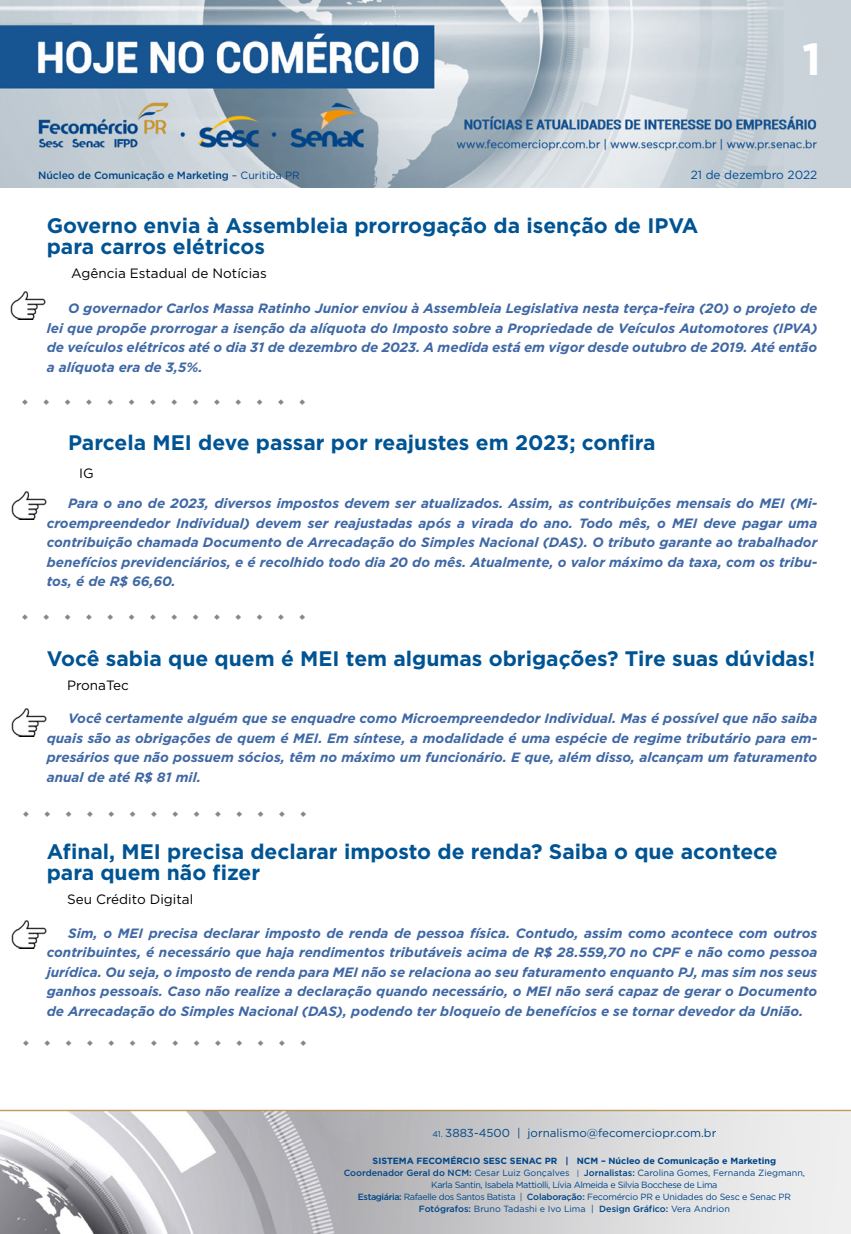
<style>
.page{position:relative;width:851px;height:1234px;background:#fff}
.page>*{position:absolute;margin:0;border:0;box-sizing:border-box;transform-origin:0 0}
.t1{font:700 45px "Gotham";color:#fff}
.t2{font:700 21px/21px "Gotham";color:#005493}
.t3{font:italic 700 13.5px/19.5px "Gotham";color:#3f68a5;text-align:justify}
.t4{font:13.5px "Gotham";color:#000}
.t5{font:11.85px "Gotham";color:#004a93}
.t6{font:11.55px "Gotham";color:#004587}
.t7{font:500 10.5px "Gotham";letter-spacing:-.01em;color:#004587}
.t8{font:9px/12px "Gotham";letter-spacing:-.02em;color:#004587;text-align:center}
.s1{font-weight:400}
.s2{font-size:8.25px}
.s3{font-weight:700}
.s4{font-weight:500}
.s5{font-size:7.65px}
</style>
<div class="page">
<img style="left:0;top:0;width:850px;height:188px">
<img style="left:0;top:1109px;width:850px;height:124px">
<img style="left:11px;top:292px;width:35px;height:27px">
<img style="left:11px;top:491px;width:36px;height:28px">
<img style="left:11px;top:708px;width:36px;height:28px">
<img style="left:11px;top:920px;width:36px;height:28px">
<h1 class="t1" style="left:802px;top:29px;width:20px">1</h1>
<p class="t7" style="left:38px;top:168px;width:263px">Núcleo de Comunicação e Marketing <span class="s1">– Curitiba PR</span></p>
<p class="t5" style="left:690px;top:167px;width:128px">21 de dezembro 2022</p>
<h2 class="t2" style="left:47px;top:215px;width:653px">Governo envia à Assembleia prorrogação da isenção de IPVA para carros elétricos</h2>
<p class="t4" style="left:71px;top:264px;width:197px">Agência Estadual de Notícias</p>
<p class="t3" style="left:47px;top:298px;width:772px;text-indent:21px">O governador Carlos Massa Ratinho Junior enviou à Assembleia Legislativa nesta terça-feira (20) o projeto de lei que propõe prorrogar a isenção da alíquota do Imposto sobre a Propriedade de Veículos Automotores (IPVA) de veículos elétricos até o dia 31 de dezembro de 2023. A medida está em vigor desde outubro de 2019. Até então a alíquota era de 3,5%.</p>
<h2 class="t2" style="left:68px;top:431px;width:589px">Parcela MEI deve passar por reajustes em 2023; confira</h2>
<p class="t4" style="left:79px;top:464px;width:16px">IG</p>
<p class="t3" style="left:47px;top:493px;width:772px;text-indent:21px">Para o ano de 2023, diversos impostos devem ser atualizados. Assim, as contribuições mensais do MEI (Mi&shy;croempreendedor Individual) devem ser reajustadas após a virada do ano. Todo mês, o MEI deve pagar uma contribuição chamada Documento de Arrecadação do Simples Nacional (DAS). O tributo garante ao trabalhador benefícios previdenciários, e é recolhido todo dia 20 do mês. Atualmente, o valor máximo da taxa, com os tribu&shy;tos, é de R$ 66,60.</p>
<h2 class="t2" style="left:47px;top:647px;width:770px">Você sabia que quem é MEI tem algumas obrigações? Tire suas dúvidas!</h2>
<p class="t4" style="left:67px;top:676px;width:63px">PronaTec</p>
<p class="t3" style="left:47px;top:708px;width:772px;text-indent:21px">Você certamente alguém que se enquadre como Microempreendedor Individual. Mas é possível que não saiba quais são as obrigações de quem é MEI. Em síntese, a modalidade é uma espécie de regime tributário para em&shy;presários que não possuem sócios, têm no máximo um funcionário. E que, além disso, alcançam um faturamento anual de até R$ 81 mil.</p>
<h2 class="t2" style="left:47px;top:841px;width:732px">Afinal, MEI precisa declarar imposto de renda? Saiba o que acontece para quem não fizer</h2>
<p class="t4" style="left:67px;top:890px;width:128px">Seu Crédito Digital</p>
<p class="t3" style="left:47px;top:922px;width:772px;text-indent:21px">Sim, o MEI precisa declarar imposto de renda de pessoa física. Contudo, assim como acontece com outros contribuintes, é necessário que haja rendimentos tributáveis acima de R$ 28.559,70 no CPF e não como pessoa jurídica. Ou seja, o imposto de renda para MEI não se relaciona ao seu faturamento enquanto PJ, mas sim nos seus ganhos pessoais. Caso não realize a declaração quando necessário, o MEI não será capaz de gerar o Documento de Arrecadação do Simples Nacional (DAS), podendo ter bloqueio de benefícios e se tornar devedor da União.</p>
<p class="t6" style="left:432px;top:1125px;width:285px"><span class="s2">41.</span> 3883-4500 | jornalismo@fecomerciopr.com.br</p>
<p class="t8" style="left:343px;top:1154px;width:463px"><span class="s3">SISTEMA FECOMÉRCIO SESC SENAC PR | NCM – Núcleo de Comunicação e Marketing </span><span class="s4">Coordenador Geral do NCM:</span> Cesar Luiz Gonçalves <span class="s5">|</span> <span class="s4">Jornalistas:</span> Carolina Gomes, Fernanda Ziegmann, Karla Santin, Isabela Mattiolli, Lívia Almeida e Silvia Bocchese de Lima<br><span class="s4">Estagiária:</span> Rafaelle dos Santos Batista | <span class="s4">Colaboração:</span> Fecomércio PR e Unidades do Sesc e Senac PR <span class="s4">Fotógrafos:</span> Bruno Tadashi e Ivo Lima | <span class="s4">Design Gráfico:</span> Vera Andrion</p>
</div>
